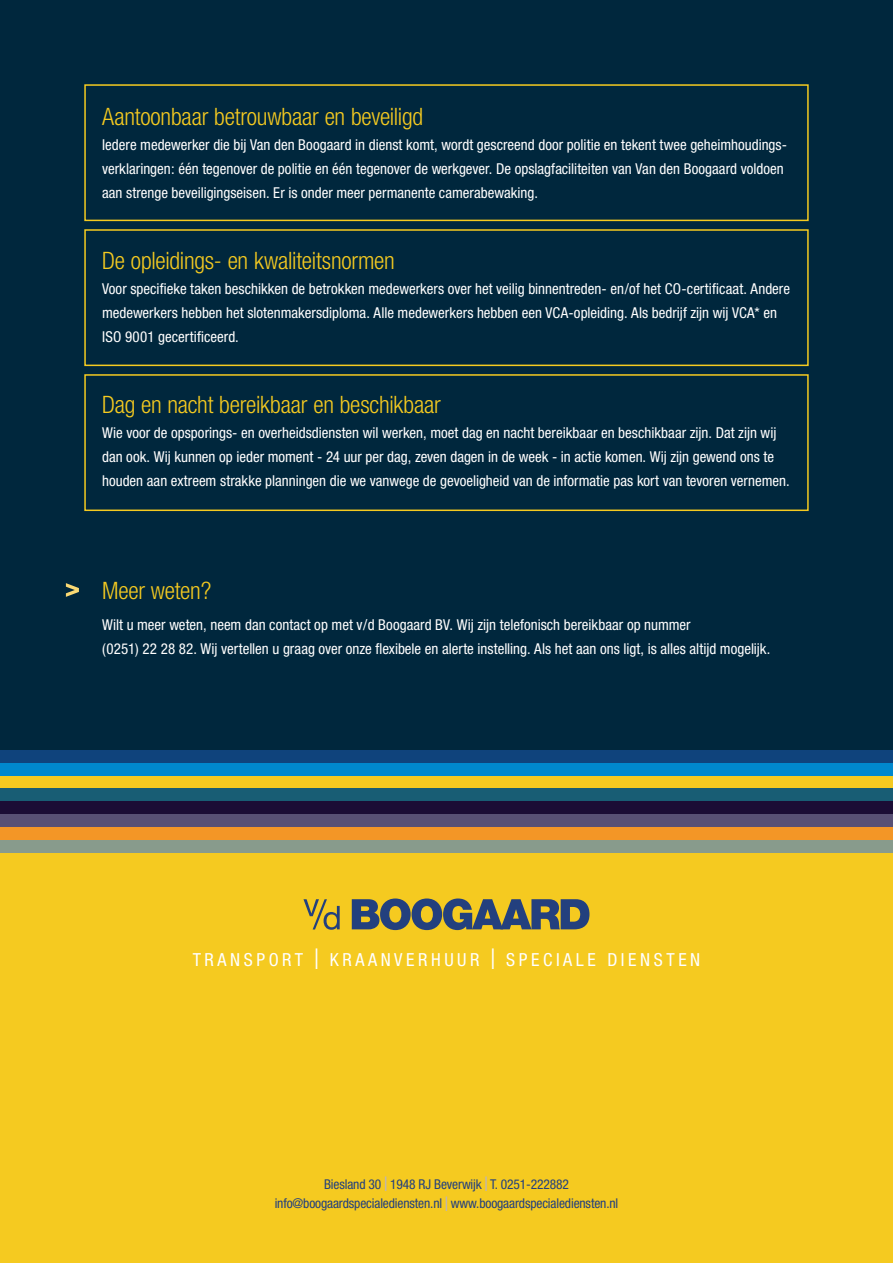
<style>
.page{position:relative;width:893px;height:1263px;background:#fff}
.page>*{position:absolute;margin:0;border:0;box-sizing:border-box;transform-origin:0 0}
.t1{font:300 condensed 24px "Helvetica Neue";letter-spacing:-.01em;color:#f5ca20}
.t2{font:condensed 18px "Helvetica Neue";letter-spacing:.2em;color:#fff}
.t3{font:condensed 15px/24px "Helvetica Neue";color:#fff}
.t4{font:condensed 13.5px/19.5px "Helvetica Neue";letter-spacing:-.01em;color:#23407e;text-align:center}
.s1{font-size:28.8px}
.s2{font-size:20.25px;color:#b5b2cd}
</style>
<div class="page">
<div style="left:0;top:0;width:893px;height:894px;background:#00273d"></div>
<div style="left:0;top:850px;width:893px;height:413px;background:#f5ca20"></div>
<svg style="left:352px;top:898px;width:237px;height:32px"></svg>
<svg style="left:303px;top:899px;width:37px;height:31px"></svg>
<div style="left:0;top:750px;width:893px;height:13px;background:#0f437c"></div>
<div style="left:0;top:763px;width:893px;height:13px;background:#0088cd"></div>
<div style="left:0;top:776px;width:893px;height:12px;background:#f5ca20"></div>
<div style="left:0;top:788px;width:893px;height:13px;background:#185d74"></div>
<div style="left:0;top:801px;width:893px;height:13px;background:#1b0d35"></div>
<div style="left:0;top:814px;width:893px;height:13px;background:#585074"></div>
<div style="left:0;top:827px;width:893px;height:13px;background:#f39626"></div>
<div style="left:0;top:840px;width:893px;height:13px;background:#889b8c"></div>
<div style="left:84px;top:84px;width:725px;height:137px;border:2px solid #f5ca20"></div>
<div style="left:84px;top:229px;width:725px;height:137px;border:2px solid #f5ca20"></div>
<div style="left:84px;top:374px;width:725px;height:137px;border:2px solid #f5ca20"></div>
<svg style="left:66px;top:583px;width:13px;height:14px"></svg>
<h1 class="t1" style="left:102px;top:103px;width:323px">Aantoonbaar betrouwbaar en beveiligd</h1>
<p class="t3" style="left:102px;top:133px;width:686px">Iedere medewerker die bij Van den Boogaard in dienst komt, wordt gescreend door politie en tekent twee geheimhoudings&shy;verklaringen: één tegenover de politie en één tegenover de werkgever. De opslagfaciliteiten van Van den Boogaard voldoen aan strenge beveiligingseisen. Er is onder meer permanente camerabewaking.</p>
<h1 class="t1" style="left:102px;top:246px;width:294px">De opleidings- en kwaliteitsnormen</h1>
<p class="t3" style="left:102px;top:277px;width:689px">Voor specifieke taken beschikken de betrokken medewerkers over het veilig binnentreden- en/of het CO-certificaat. Andere medewerkers hebben het slotenmakersdiploma. Alle medewerkers hebben een VCA-opleiding. Als bedrijf zijn wij VCA* en<br>ISO 9001 gecertificeerd.</p>
<h1 class="t1" style="left:102px;top:390px;width:340px">Dag en nacht bereikbaar en beschikbaar</h1>
<p class="t3" style="left:102px;top:421px;width:689px">Wie voor de opsporings- en overheidsdiensten wil werken, moet dag en nacht bereikbaar en beschikbaar zijn. Dat zijn wij dan ook. Wij kunnen op ieder moment - 24 uur per dag, zeven dagen in de week - in actie komen. Wij zijn gewend ons te houden aan extreem strakke planningen die we vanwege de gevoeligheid van de informatie pas kort van tevoren vernemen.</p>
<h1 class="t1" style="left:102px;top:576px;width:111px">Meer weten?</h1>
<p class="t3" style="left:102px;top:613px;width:670px">Wilt u meer weten, neem dan contact op met v/d Boogaard BV. Wij zijn telefonisch bereikbaar op nummer<br>(0251) 22 28 82. Wij vertellen u graag over onze flexibele en alerte instelling. Als het aan ons ligt, is alles altijd mogelijk.</p>
<p class="t2" style="left:193px;top:949px;width:251px">Transpo rt <span class="s1">l</span> kraanverhuu</p>
<p class="t2" style="left:470px;top:949px;width:232px">r <span class="s1">l</span> speciale diensten</p>
<p class="t4" style="left:275px;top:1174px;width:345px">Biesland 30 <span class="s2">l</span> 1948 RJ Beverwijk <span class="s2">l</span> T. 0251-222882 info@boogaardspecialediensten.nl <span class="s2">l</span> www.boogaardspecialediensten.nl</p>
</div>
